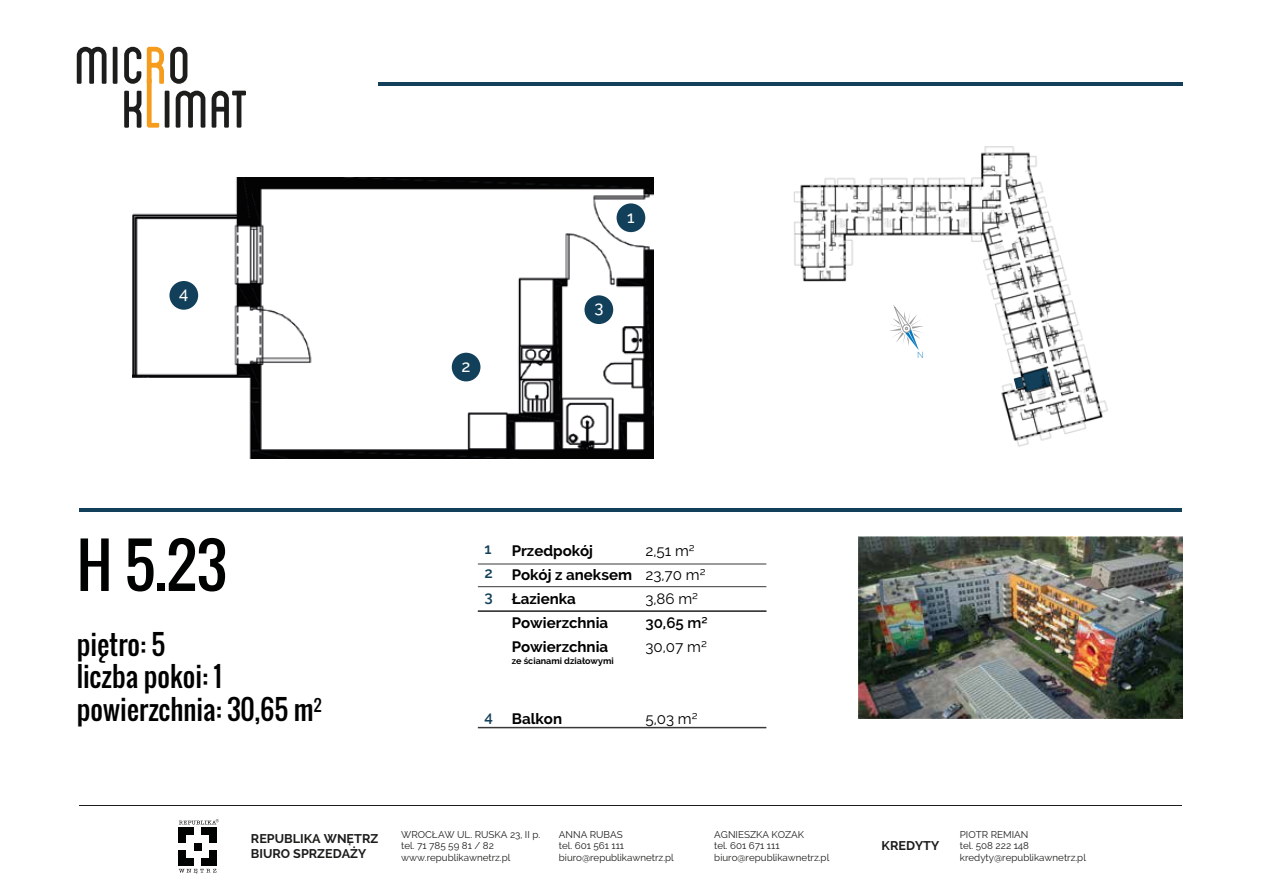
<style>
.page{position:relative;width:1263px;height:893px;background:#fff}
.page>*{position:absolute;margin:0;border:0;box-sizing:border-box;transform-origin:0 0}
.t1{font:60px "Oswald";color:#000101}
.t2{font:27px/32.4px "Oswald";color:#000101}
.t3{font:500 16.65px "Raleway";color:#fff}
.t4{font:700 15px/24px "Raleway";color:#000101}
.t5{font:15px/24px "Raleway";color:#000}
.t6{font:600 15px "Raleway";color:#000}
.t7{font:600 15px/24px "Raleway";color:#123f59;text-align:justify}
.t8{font:700 12.6px/15.1px "Raleway";color:#1d1d1b}
.t9{font:9.75px/11.7px "Raleway";color:#1d1d1b}
.t10{font:700 9px "Raleway";color:#000101}
.t11{font:300 8.85px "Lato";color:#077abf}
</style>
<div class="page">
<img style="left:794px;top:146px;width:314px;height:301px">
<img style="left:133px;top:178px;width:521px;height:281px">
<hr style="left:80px;top:805px;width:1102px;height:1px;background:#1d1d1b">
<svg style="left:179px;top:869px;width:37px;height:5px"></svg>
<div style="left:179px;top:828px;width:7px;height:7px;background:#000101"></div>
<div style="left:187px;top:828px;width:7px;height:7px;background:#000101"></div>
<div style="left:202px;top:828px;width:7px;height:7px;background:#000101"></div>
<div style="left:209px;top:828px;width:7px;height:7px;background:#000101"></div>
<div style="left:209px;top:835px;width:7px;height:7px;background:#000101"></div>
<div style="left:179px;top:835px;width:7px;height:8px;background:#000101"></div>
<div style="left:194px;top:843px;width:7px;height:7px;background:#000101"></div>
<div style="left:179px;top:858px;width:7px;height:7px;background:#000101"></div>
<div style="left:187px;top:858px;width:7px;height:7px;background:#000101"></div>
<div style="left:179px;top:851px;width:7px;height:7px;background:#000101"></div>
<div style="left:202px;top:858px;width:7px;height:7px;background:#000101"></div>
<div style="left:209px;top:858px;width:7px;height:7px;background:#000101"></div>
<div style="left:209px;top:851px;width:7px;height:7px;background:#000101"></div>
<svg style="left:179px;top:819px;width:40px;height:5px"></svg>
<img style="left:859px;top:536px;width:324px;height:183px">
<svg style="left:77px;top:47px;width:30px;height:37px"></svg>
<hr style="left:113px;top:47px;width:4px;height:37px;background:#1d1d1b">
<svg style="left:124px;top:91px;width:17px;height:37px"></svg>
<svg style="left:170px;top:47px;width:17px;height:37px"></svg>
<svg style="left:124px;top:47px;width:17px;height:37px"></svg>
<svg style="left:147px;top:47px;width:17px;height:81px"></svg>
<hr style="left:165px;top:91px;width:4px;height:37px;background:#1d1d1b">
<svg style="left:176px;top:91px;width:29px;height:37px"></svg>
<svg style="left:212px;top:91px;width:34px;height:37px"></svg>
<hr style="left:378px;top:83px;width:804px;height:3px;background:#123f59">
<hr style="left:80px;top:509px;width:1102px;height:3px;background:#123f59">
<div style="left:452px;top:353px;width:28px;height:28px;background:#123f59;border-radius:50%"></div>
<div style="left:617px;top:203px;width:28px;height:29px;background:#123f59;border-radius:50%"></div>
<div style="left:584px;top:295px;width:29px;height:29px;background:#123f59;border-radius:50%"></div>
<div style="left:169px;top:281px;width:29px;height:29px;background:#123f59;border-radius:50%"></div>
<hr style="left:478px;top:586px;width:288px;height:1px;background:#3a3938">
<hr style="left:478px;top:564px;width:288px;height:1px;background:#3a3938">
<hr style="left:478px;top:610px;width:288px;height:2px;background:#3a3938">
<hr style="left:478px;top:727px;width:288px;height:1px;background:#3a3938">
<svg style="left:889px;top:305px;width:35px;height:48px"></svg>
<h3 class="t3" style="left:179px;top:283px;width:11px">4</h3>
<h1 class="t1" style="left:77px;top:520px;width:151px">H 5.23</h1>
<h2 class="t2" style="left:77px;top:628px;width:246px">piętro: 5<br>liczba pokoi: 1 powierzchnia: 30,65 m<sup>2</sup></h2>
<h3 class="t3" style="left:462px;top:356px;width:11px">2</h3>
<h3 class="t3" style="left:627px;top:207px;width:9px">1</h3>
<h3 class="t3" style="left:594px;top:297px;width:11px">3</h3>
<h3 class="t7" style="left:484px;top:537px;width:10px">1<br>2<br>3</h3>
<h3 class="t7" style="left:484px;top:705px;width:10px">4</h3>
<h3 class="t4" style="left:512px;top:539px;width:122px">Przedpokój<br>Pokój z aneksem<br>Łazienka<br>Powierzchnia<br>Powierzchnia</h3>
<p class="t10" style="left:512px;top:655px;width:103px">ze ścianami działowymi</p>
<h3 class="t5" style="left:645px;top:538px;width:62px">2,51 m²<br>23,70 m²<br>3,86 m²</h3>
<h3 class="t6" style="left:645px;top:614px;width:64px">30,65 m²</h3>
<h3 class="t5" style="left:645px;top:634px;width:63px">30,07 m²</h3>
<h3 class="t4" style="left:512px;top:707px;width:52px">Balkon</h3>
<h3 class="t5" style="left:645px;top:706px;width:54px">5,03 m²</h3>
<p class="t11" style="left:917px;top:349px;width:8px">N</p>
<p class="t8" style="left:251px;top:831px;width:129px">REPUBLIKA WNĘTRZ<br>BIURO SPRZEDAŻY</p>
<p class="t9" style="left:401px;top:828px;width:141px">WROCŁAW UL. RUSKA 23, II p. tel. 71 785 59 81 / 82 www.republikawnetrz.pl</p>
<p class="t9" style="left:714px;top:828px;width:116px">AGNIESZKA KOZAK<br>tel. 601 671 111 biuro@republikawnetrz.pl</p>
<p class="t9" style="left:559px;top:828px;width:116px">ANNA RUBAS<br>tel. 601 561 111 biuro@republikawnetrz.pl</p>
<p class="t9" style="left:960px;top:828px;width:128px">PIOTR REMIAN<br>tel. 508 222 148 kredyty@republikawnetrz.pl</p>
<p class="t8" style="left:882px;top:838px;width:59px">KREDYTY</p>
</div>
